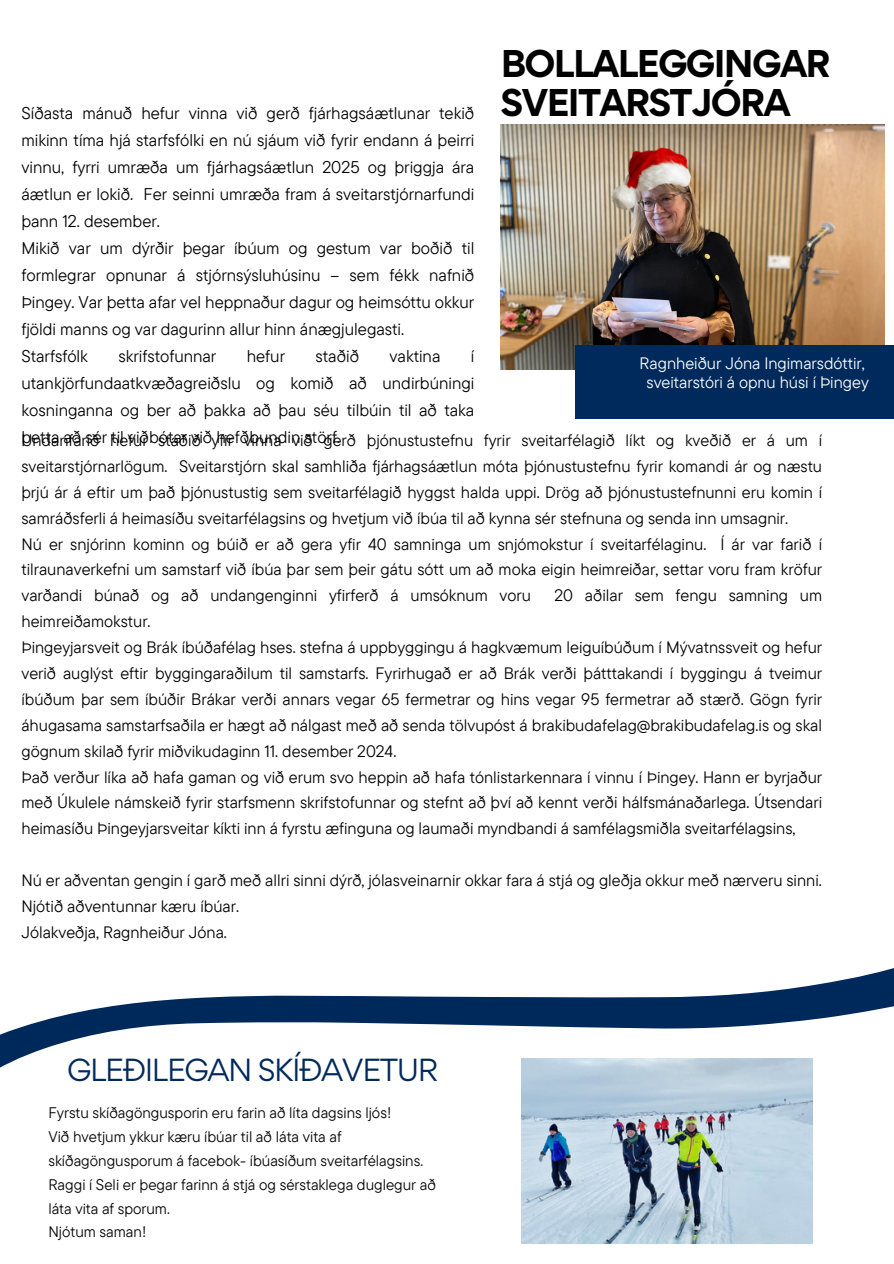
<style>
.page{position:relative;width:894px;height:1264px;background:#fff}
.page>*{position:absolute;margin:0;border:0;box-sizing:border-box;transform-origin:0 0}
.t1{font:700 34.5px/39.3px "Gordita";letter-spacing:-.05em;color:#000}
.t2{font:28.5px "Gordita";letter-spacing:-.05em;color:#002a5c}
.t3{font:16.95px/27px "TT Commons Pro";color:#000;text-align:justify}
.t4{font:16.5px/25.8px "TT Commons Pro";color:#000;text-align:justify}
.t5{font:16.5px "TT Commons Pro";color:#fff}
.t6{font:15.3px/24px "TT Commons Pro";color:#000}
</style>
<div class="page">
<img style="left:521px;top:1173px;width:290px;height:70px">
<svg style="left:0;top:968px;width:893px;height:205px"></svg>
<img style="left:500px;top:124px;width:384px;height:245px">
<div style="left:575px;top:345px;width:318px;height:73px;background:#002a5c"></div>
<img style="left:609px;top:140px;width:87px;height:83px">
<p class="t1" style="left:500px;top:44px;width:331px">BOLLALEGGINGAR<br>SVEITARSTJÓRA</p>
<p class="t3" style="left:21px;top:99px;width:454px">Síðasta mánuð hefur vinna við gerð fjárhagsáætlunar tekið mikinn tíma hjá starfsfólki en nú sjáum við fyrir endann á þeirri vinnu, fyrri umræða um fjárhagsáætlun 2025 og þriggja ára áætlun er lokið. Fer seinni umræða fram á sveitarstjórnarfundi þann 12. desember.</p>
<p class="t3" style="left:21px;top:234px;width:454px">Mikið var um dýrðir þegar íbúum og gestum var boðið til formlegrar opnunar á stjórnsýsluhúsinu – sem fékk nafnið Þingey. Var þetta afar vel heppnaður dagur og heimsóttu okkur fjöldi manns og var dagurinn allur hinn ánægjulegasti.</p>
<p class="t3" style="left:21px;top:342px;width:68px">Starfsfólk</p>
<p class="t3" style="left:118px;top:342px;width:99px">skrifstofunnar</p>
<p class="t3" style="left:247px;top:342px;width:40px">hefur</p>
<p class="t3" style="left:315px;top:342px;width:45px">staðið</p>
<p class="t3" style="left:389px;top:342px;width:52px">vaktina</p>
<p class="t3" style="left:21px;top:342px;width:454px;text-indent:449px">í utankjörfundaatkvæðagreiðslu og komið að undirbúningi kosninganna og ber að þakka að þau séu tilbúin til að taka þetta að sér til viðbótar við hefðbundin störf.</p>
<p class="t5" style="left:639px;top:352px;width:227px">Ragnheiður Jóna Ingimarsdóttir,</p>
<h2 class="t5" style="left:646px;top:371px;width:224px">sveitarstóri á opnu húsi í Þingey</h2>
<h1 class="t4" style="left:21px;top:427px;width:802px">Undanfarið hefur staðið yfir vinna við gerð þjónustustefnu fyrir sveitarfélagið líkt og kveðið er á um í sveitarstjórnarlögum. Sveitarstjórn skal samhliða fjárhagsáætlun móta þjónustustefnu fyrir komandi ár og næstu þrjú ár á eftir um það þjónustustig sem sveitarfélagið hyggst halda uppi. Drög að þjónustustefnunni eru komin í samráðsferli á heimasíðu sveitarfélagsins og hvetjum við íbúa til að kynna sér stefnuna og senda inn umsagnir.</h1>
<p class="t4" style="left:21px;top:530px;width:802px">Nú er snjórinn kominn og búið er að gera yfir 40 samninga um snjómokstur í sveitarfélaginu. Í ár var farið í tilraunaverkefni um samstarf við íbúa þar sem þeir gátu sótt um að moka eigin heimreiðar, settar voru fram kröfur varðandi búnað og að undangenginni yfirferð á umsóknum voru</p>
<p class="t4" style="left:554px;top:582px;width:269px">20 aðilar sem fengu samning um</p>
<p class="t4" style="left:21px;top:608px;width:802px;text-align:left">heimreiðamokstur.<br>Þingeyjarsveit og Brák íbúðafélag hses. stefna á uppbyggingu á hagkvæmum leiguíbúðum í Mývatnssveit og hefur verið auglýst eftir byggingaraðilum til samstarfs. Fyrirhugað er að Brák verði þátttakandi í byggingu á tveimur íbúðum þar sem íbúðir Brákar verði annars vegar 65 fermetrar og hins vegar 95 fermetrar að stærð. Gögn fyrir áhugasama samstarfsaðila er hægt að nálgast með að senda tölvupóst á brakibudafelag@brakibudafelag.is og skal gögnum skilað fyrir miðvikudaginn 11. desember 2024.<br>Það verður líka að hafa gaman og við erum svo heppin að hafa tónlistarkennara í vinnu í Þingey. Hann er byrjaður með Úkulele námskeið fyrir starfsmenn skrifstofunnar og stefnt að því að kennt verði hálfsmánaðarlega. Útsendari</p>
<p class="t4" style="left:21px;top:815px;width:775px">heimasíðu Þingeyjarsveitar kíkti inn á fyrstu æfinguna og laumaði myndbandi á samfélagsmiðla sveitarfélagsins,</p>
<p class="t4" style="left:21px;top:867px;width:801px">Nú er aðventan gengin í garð með allri sinni dýrð, jólasveinarnir okkar fara á stjá og gleðja okkur með nærveru sinni.</p>
<p class="t4" style="left:21px;top:892px;width:219px">Njótið aðventunnar kæru íbúar.</p>
<p class="t4" style="left:21px;top:918px;width:207px">Jólakveðja, Ragnheiður Jóna.</p>
<p class="t2" style="left:67px;top:1050px;width:373px">GLEÐILEGAN SKÍÐAVETUR</p>
<p class="t6" style="left:48px;top:1099px;width:344px">Fyrstu skíðagöngusporin eru farin að líta dagsins ljós!</p>
<p class="t6" style="left:48px;top:1123px;width:376px">Við hvetjum ykkur kæru íbúar til að láta vita af skíðagöngusporum á facebok- íbúasíðum sveitarfélagsins.</p>
<p class="t6" style="left:48px;top:1171px;width:389px">Raggi í Seli er þegar farinn á stjá og sérstaklega duglegur að láta vita af sporum.</p>
<p class="t6" style="left:48px;top:1219px;width:99px">Njótum saman!</p>
</div>
